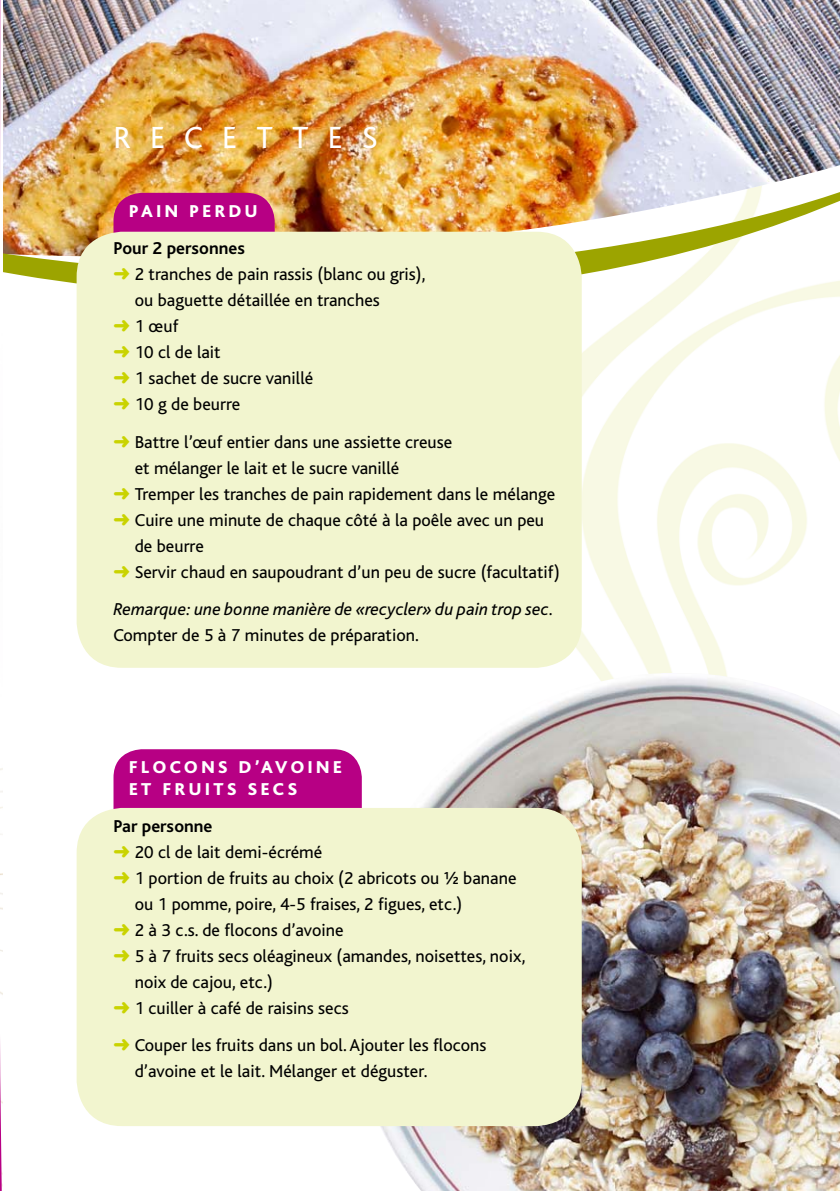
<style>
.page{position:relative;width:840px;height:1191px;background:#fff}
.page>*{position:absolute;margin:0;border:0;box-sizing:border-box;transform-origin:0 0}
.t1{font:32px "Bliss";letter-spacing:.6em;color:#fff}
.t2{font:18px/26px "Bliss";color:#000}
.t3{font:italic 18px "Bliss";color:#000}
.t4{font:800 18px/22px "Bliss";letter-spacing:.2em;color:#fff}
.t5{font:700 18px "Bliss";color:#000}
</style>
<div class="page">
<img style="left:547px;top:337px;width:292px;height:336px">
<img style="left:351px;top:673px;width:488px;height:518px">
<img style="left:3px;top:0;width:836px;height:75px">
<img style="left:3px;top:75px;width:836px;height:262px">
<img style="left:0;top:768px;width:2px;height:226px">
<svg style="left:0;top:0;width:1px;height:173px"></svg>
<div style="left:113px;top:193px;width:161px;height:91px;background:#b70084;border-radius:28px"></div>
<div style="left:77px;top:232px;width:504px;height:436px;background:#f2f5cf;border-radius:45px"></div>
<div style="left:113px;top:749px;width:248px;height:91px;background:#b70084;border-radius:28px"></div>
<div style="left:77px;top:808px;width:504px;height:318px;background:#f2f5cf;border-radius:45px"></div>
<svg style="left:0;top:1041px;width:2px;height:150px"></svg>
<h1 class="t1" style="left:113px;top:125px;width:265px">RECETTES</h1>
<p class="t4" style="left:129px;top:202px;width:130px">PAIN PERDU</p>
<p class="t5" style="left:113px;top:242px;width:133px">Pour 2 personnes</p>
<p class="t2" style="left:135px;top:263px;width:292px">2 tranches de pain rassis (blanc ou gris), ou baguette détaillée en tranches<br>1 œuf<br>10 cl de lait<br>1 sachet de sucre vanillé<br>10 g de beurre</p>
<p class="t2" style="left:135px;top:430px;width:426px">Battre l’œuf entier dans une assiette creuse<br>et mélanger le lait et le sucre vanillé<br>Tremper les tranches de pain rapidement dans le mélange Cuire une minute de chaque côté à la poêle avec un peu de beurre<br>Servir chaud en saupoudrant d’un peu de sucre (facultatif)</p>
<p class="t3" style="left:113px;top:602px;width:442px">Remarque: une bonne manière de «recycler» du pain trop sec.</p>
<p class="t2" style="left:113px;top:624px;width:306px">Compter de 5 à 7 minutes de préparation.</p>
<p class="t4" style="left:129px;top:757px;width:214px">FLOCONS D’AVOINE<br>ET FRUITS SECS</p>
<p class="t5" style="left:113px;top:819px;width:100px">Par personne</p>
<p class="t2" style="left:135px;top:840px;width:392px">20 cl de lait demi-écrémé<br>1 portion de fruits au choix (2 abricots ou ½ banane ou 1 pomme, poire, 4-5 fraises, 2 figues, etc.)<br>2 à 3 c.s. de flocons d’avoine<br>5 à 7 fruits secs oléagineux (amandes, noisettes, noix, noix de cajou, etc.)<br>1 cuiller à café de raisins secs</p>
<p class="t2" style="left:135px;top:1034px;width:353px">Couper les fruits dans un bol. Ajouter les flocons d’avoine et le lait. Mélanger et déguster.</p>
</div>
